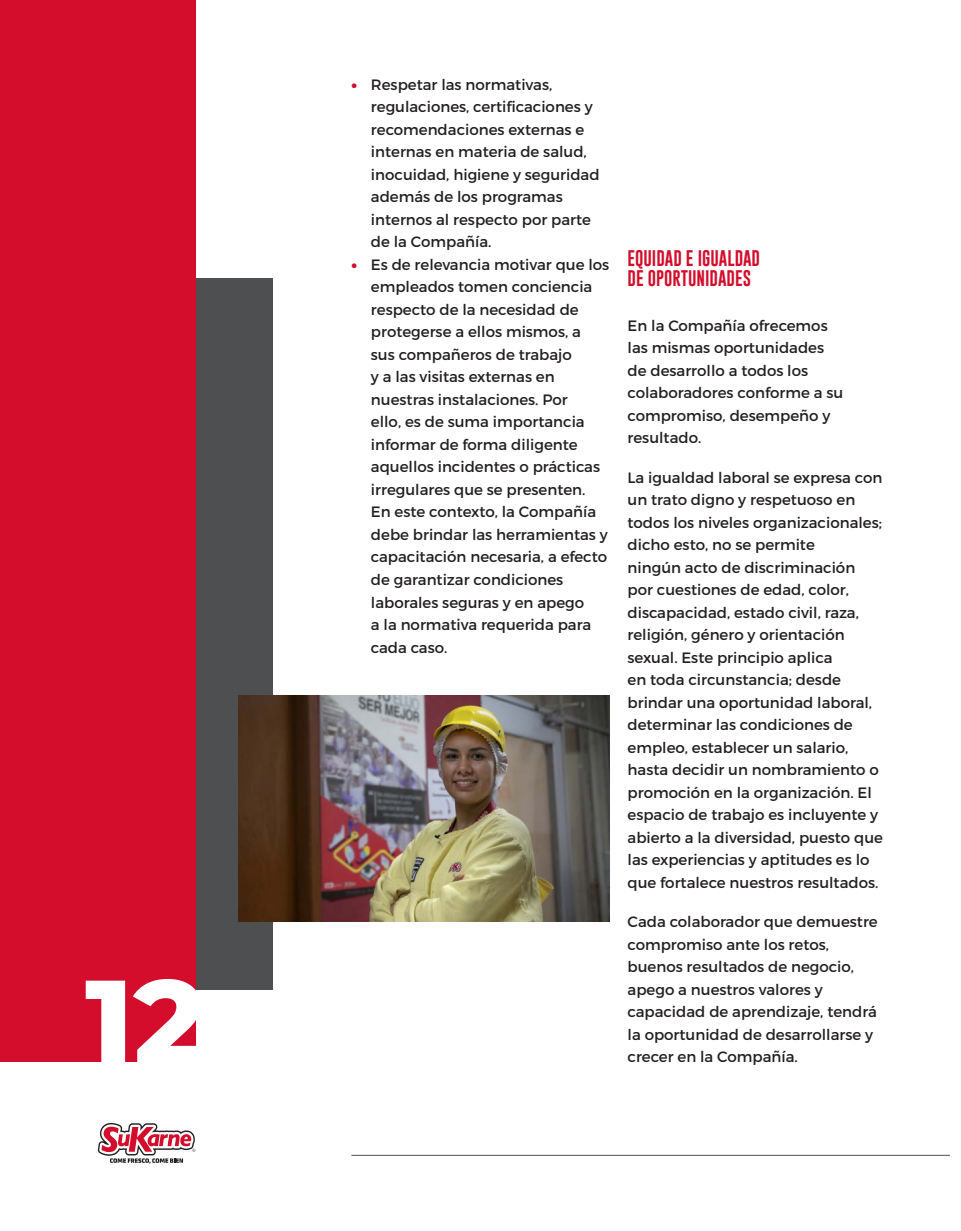
<style>
.page{position:relative;width:961px;height:1231px;background:#fff}
.page>*{position:absolute;margin:0;border:0;box-sizing:border-box;transform-origin:0 0}
.t1{font:800 120px "Montserrat";color:#fff}
.t2{font:16.5px/19.8px "Gobold";color:#d30d2b}
.t3{font:15px/22.5px "Montserrat";color:#231f20}
.s1{font-weight:900;color:#d30d2b}
</style>
<div class="page">
<div style="left:9px;top:278px;width:264px;height:712px;background:#4e4f50"></div>
<div style="left:0;top:0;width:195px;height:1135px;background:#d30d2b"></div>
<div style="left:0;top:1062px;width:228px;height:169px;background:#fff"></div>
<hr style="left:351px;top:1155px;width:598px;height:1px;background:#4e4f50">
<svg style="left:98px;top:1123px;width:97px;height:40px"></svg>
<img style="left:238px;top:695px;width:371px;height:226px">
<h1 class="t1" style="left:85px;top:934px;width:122px">12</h1>
<p class="t3" style="left:371px;top:73px;width:230px;text-indent:-20px"><span class="s1">•</span> Respetar las normativas, regulaciones, certificaciones y recomendaciones externas e internas en materia de salud, inocuidad, higiene y seguridad además de los programas internos al respecto por parte de la Compañía.</p>
<p class="t3" style="left:371px;top:253px;width:240px;text-indent:-20px"><span class="s1">•</span> Es de relevancia motivar que los empleados tomen conciencia respecto de la necesidad de protegerse a ellos mismos, a<br>sus compañeros de trabajo<br>y a las visitas externas en nuestras instalaciones. Por<br>ello, es de suma importancia informar de forma diligente aquellos incidentes o prácticas irregulares que se presenten.<br>En este contexto, la Compañía debe brindar las herramientas y capacitación necesaria, a efecto de garantizar condiciones laborales seguras y en apego<br>a la normativa requerida para cada caso.</p>
<p class="t2" style="left:627px;top:248px;width:134px">EQUIDAD E IGUALDAD<br>DE OPORTUNIDADES</p>
<p class="t3" style="left:627px;top:314px;width:217px">En la Compañía ofrecemos las mismas oportunidades de desarrollo a todos los colaboradores conforme a su compromiso, desempeño y resultado.</p>
<p class="t3" style="left:627px;top:466px;width:257px">La igualdad laboral se expresa con un trato digno y respetuoso en todos los niveles organizacionales; dicho esto, no se permite<br>ningún acto de discriminación por cuestiones de edad, color, discapacidad, estado civil, raza, religión, género y orientación sexual. Este principio aplica<br>en toda circunstancia; desde brindar una oportunidad laboral, determinar las condiciones de empleo, establecer un salario, hasta decidir un nombramiento o promoción en la organización. El espacio de trabajo es incluyente y abierto a la diversidad, puesto que las experiencias y aptitudes es lo que fortalece nuestros resultados.</p>
<p class="t3" style="left:627px;top:910px;width:252px">Cada colaborador que demuestre compromiso ante los retos, buenos resultados de negocio, apego a nuestros valores y capacidad de aprendizaje, tendrá la oportunidad de desarrollarse y</p>
<p class="t3" style="left:627px;top:1045px;width:172px">crecer en la Compañía.</p>
</div>
